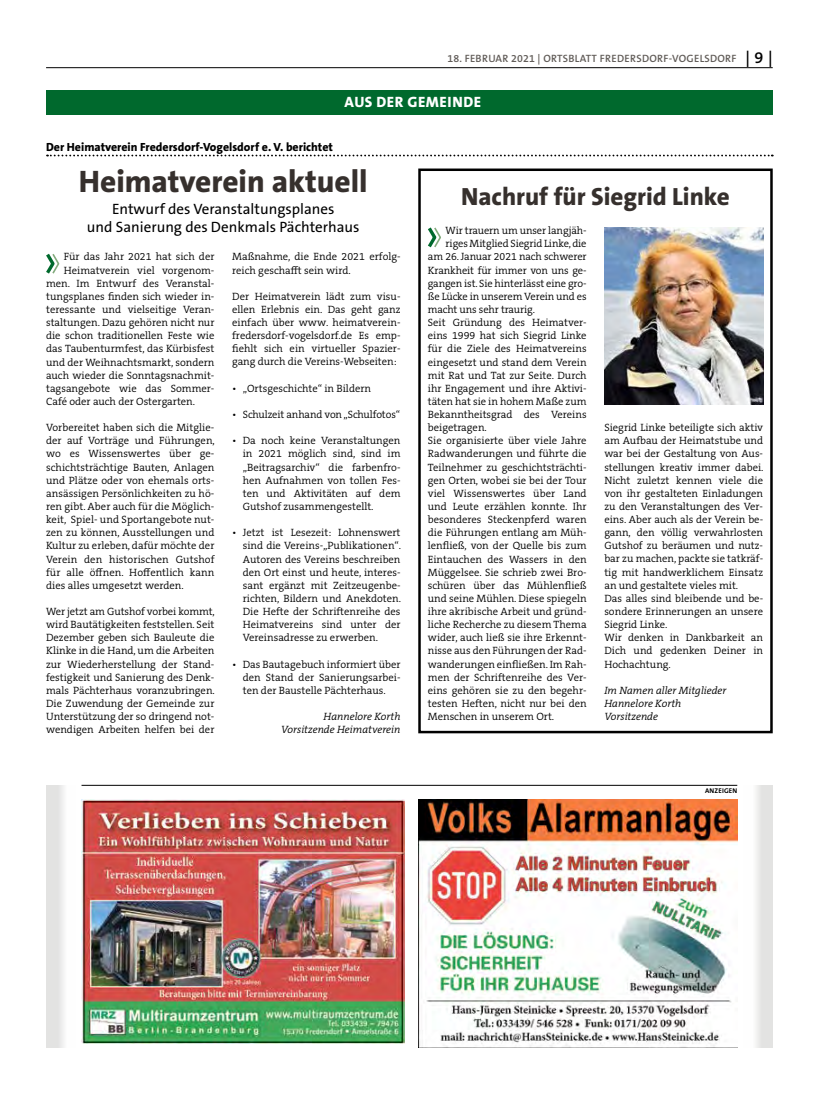
<style>
.page{position:relative;width:833px;height:1117px;background:#fff}
.page>*{position:absolute;margin:0;border:0;box-sizing:border-box;transform-origin:0 0}
.t1{font:800 31.25px "The Sans B W8";color:#36302d}
.t2{font:800 25px "The Sans B W8";color:#36302d}
.t3{font:15px/17.5px "The Sans B W5 Plain";color:#000;text-align:center}
.t4{font:800 15px "The Sans B W8";letter-spacing:.035em;color:#fff}
.t5{font:800 11.88px "The Sans B W8";color:#000}
.t6{font:300 10.62px/13.1px "The Serif B W4";color:#000;text-align:justify}
.t7{font:italic 300 10.62px/13.1px "The Serif B W4";color:#000;text-align:right}
.t8{font:600 10.62px "The Sans B W6";letter-spacing:.03em;color:#615c58}
.t9{font:700 6.88px "The Sans B W7";letter-spacing:.025em;color:#000}
.s1{font-size:16.25px;color:#000}
</style>
<div class="page">
<hr style="left:46px;top:67px;width:726px;height:1px;background:#000">
<div style="left:46px;top:90px;width:726px;height:24px;background:#00692d"></div>
<svg style="left:47px;top:154px;width:726px;height:2px"></svg>
<svg style="left:46px;top:253px;width:14px;height:21px"></svg>
<svg style="left:428px;top:227px;width:13px;height:21px"></svg>
<div style="left:418px;top:168px;width:354px;height:565px;border:2px solid #000"></div>
<img style="left:604px;top:227px;width:159px;height:178px">
<svg style="left:756px;top:785px;width:16px;height:261px;background:#e6e6e5"></svg>
<svg style="left:46px;top:785px;width:18px;height:261px;background:#e5e5e5"></svg>
<hr style="left:81px;top:784px;width:656px;height:1px;background:#000">
<img style="left:81px;top:799px;width:323px;height:243px">
<img style="left:418px;top:799px;width:319px;height:247px">
<p class="t8" style="left:447px;top:52px;width:327px">18. FEBRUAR 2021 | ORTSBLATT FREDERSDORF-VOGELSDORF <span class="s1">| 9 |</span></p>
<h3 class="t4" style="left:344px;top:92px;width:138px">AUS DER GEMEINDE</h3>
<p class="t5" style="left:46px;top:139px;width:288px">Der Heimatverein Fredersdorf-Vogelsdorf e. V. berichtet</p>
<h1 class="t1" style="left:79px;top:161px;width:290px">Heimatverein aktuell</h1>
<h3 class="t3" style="left:87px;top:201px;width:274px">Entwurf des Veranstaltungsplanes<br>und Sanierung des Denkmals Pächterhaus</h3>
<p class="t6" style="left:64px;top:250px;width:152px">Für das Jahr 2021 hat sich der</p>
<p class="t6" style="left:64px;top:263px;width:152px">Heimatverein viel vorgenom-</p>
<p class="t6" style="left:46px;top:276px;width:170px">men. Im Entwurf des Veranstal-</p>
<p class="t6" style="left:46px;top:290px;width:170px">tungsplanes finden sich wieder in-</p>
<p class="t6" style="left:46px;top:303px;width:170px">teressante und vielseitige Veran-</p>
<p class="t6" style="left:46px;top:316px;width:170px">staltungen. Dazu gehören nicht nur</p>
<p class="t6" style="left:46px;top:329px;width:170px">die schon traditionellen Feste wie</p>
<p class="t6" style="left:46px;top:342px;width:170px">das Taubenturmfest, das Kürbisfest</p>
<p class="t6" style="left:46px;top:355px;width:170px">und der Weihnachtsmarkt, sondern</p>
<p class="t6" style="left:46px;top:368px;width:170px">auch wieder die Sonntagsnachmit-</p>
<p class="t6" style="left:46px;top:381px;width:170px">tagsangebote wie das Sommer-</p>
<p class="t6" style="left:46px;top:395px;width:151px">Café oder auch der Ostergarten.</p>
<p class="t6" style="left:46px;top:421px;width:170px">Vorbereitet haben sich die Mitglie&shy;der auf Vorträge und Führungen, wo es Wissenswertes über ge&shy;schichtsträchtige Bauten, Anlagen und Plätze oder von ehemals orts&shy;ansässigen Persönlichkeiten zu hö&shy;ren gibt. Aber auch für die Möglich&shy;keit, Spiel- und Sportangebote nut&shy;zen zu können, Ausstellungen und Kultur zu erleben, dafür möchte der Verein den historischen Gutshof für alle öffnen. Hoffentlich kann dies alles umgesetzt werden.</p>
<p class="t6" style="left:46px;top:604px;width:170px">Wer jetzt am Gutshof vorbei kommt, wird Bautätigkeiten feststellen. Seit Dezember geben sich Bauleute die Klinke in die Hand, um die Arbeiten zur Wiederherstellung der Stand&shy;festigkeit und Sanierung des Denk&shy;mals Pächterhaus voranzubringen.<br>Die Zuwendung der Gemeinde zur Unterstützung der so dringend not&shy;wendigen Arbeiten helfen bei der</p>
<p class="t6" style="left:232px;top:250px;width:170px">Maßnahme, die Ende 2021 erfolg&shy;reich geschafft sein wird.</p>
<p class="t6" style="left:232px;top:289px;width:170px">Der Heimatverein lädt zum visu&shy;ellen Erlebnis ein. Das geht ganz einfach über www. heimatverein&shy;fredersdorf-vogelsdorf.de Es emp&shy;fiehlt sich ein virtueller Spazier&shy;gang durch die Vereins-Webseiten:</p>
<p class="t6" style="left:232px;top:381px;width:140px">• „Ortsgeschichte“ in Bildern</p>
<p class="t6" style="left:232px;top:408px;width:169px">• Schulzeit anhand von „Schulfotos“</p>
<p class="t6" style="left:243px;top:434px;width:159px;text-indent:-11px">• Da noch keine Veranstaltungen in 2021 möglich sind, sind im „Beitragsarchiv“ die farbenfro&shy;hen Aufnahmen von tollen Fes&shy;ten und Aktivitäten auf dem Gutshof zusammengestellt.</p>
<p class="t6" style="left:243px;top:526px;width:160px;text-indent:-11px">• Jetzt ist Lesezeit: Lohnenswert sind die Vereins-„Publikationen“.<br>Autoren des Vereins beschreiben den Ort einst und heute, interes&shy;sant ergänzt mit Zeitzeugenbe&shy;richten, Bildern und Anekdoten.<br>Die Hefte der Schriftenreihe des Heimatvereins sind unter der Vereinsadresse zu erwerben.</p>
<p class="t6" style="left:243px;top:657px;width:159px;text-indent:-11px">• Das Bautagebuch informiert über den Stand der Sanierungsarbei&shy;ten der Baustelle Pächterhaus.</p>
<p class="t7" style="left:281px;top:710px;width:121px">Hannelore Korth<br>Vorsitzende Heimatverein</p>
<h2 class="t2" style="left:461px;top:181px;width:270px">Nachruf für Siegrid Linke</h2>
<p class="t6" style="left:445px;top:224px;width:142px">Wir trauern um unser langjäh-</p>
<p class="t6" style="left:445px;top:237px;width:142px">riges Mitglied Siegrid Linke, die</p>
<p class="t6" style="left:428px;top:250px;width:160px">am 26. Januar 2021 nach schwerer</p>
<p class="t6" style="left:428px;top:263px;width:160px">Krankheit für immer von uns ge-</p>
<p class="t6" style="left:428px;top:276px;width:160px">gangen ist. Sie hinterlässt eine gro-</p>
<p class="t6" style="left:428px;top:290px;width:160px">ße Lücke in unserem Verein und es</p>
<p class="t6" style="left:428px;top:303px;width:109px">macht uns sehr traurig.</p>
<p class="t6" style="left:428px;top:316px;width:160px">Seit Gründung des Heimatver-</p>
<p class="t6" style="left:428px;top:329px;width:160px">eins 1999 hat sich Siegrid Linke</p>
<p class="t6" style="left:428px;top:342px;width:160px">für die Ziele des Heimatvereins</p>
<p class="t6" style="left:428px;top:355px;width:160px">eingesetzt und stand dem Verein</p>
<p class="t6" style="left:428px;top:368px;width:160px">mit Rat und Tat zur Seite. Durch</p>
<p class="t6" style="left:428px;top:381px;width:160px">ihr Engagement und ihre Aktivi-</p>
<p class="t6" style="left:428px;top:395px;width:160px">täten hat sie in hohem Maße zum</p>
<p class="t6" style="left:428px;top:408px;width:160px">Bekanntheitsgrad des Vereins</p>
<p class="t6" style="left:428px;top:421px;width:61px">beigetragen.</p>
<p class="t6" style="left:428px;top:434px;width:160px">Sie organisierte über viele Jahre</p>
<p class="t6" style="left:428px;top:447px;width:160px">Radwanderungen und führte die</p>
<p class="t6" style="left:428px;top:460px;width:160px">Teilnehmer zu geschichtsträchti-</p>
<p class="t6" style="left:428px;top:473px;width:160px">gen Orten, wobei sie bei der Tour</p>
<p class="t6" style="left:428px;top:486px;width:160px">viel Wissenswertes über Land</p>
<p class="t6" style="left:428px;top:499px;width:160px">und Leute erzählen konnte. Ihr</p>
<p class="t6" style="left:428px;top:513px;width:160px">besonderes Steckenpferd waren</p>
<p class="t6" style="left:428px;top:526px;width:160px">die Führungen entlang am Müh-</p>
<p class="t6" style="left:428px;top:539px;width:160px">lenfließ, von der Quelle bis zum</p>
<p class="t6" style="left:428px;top:552px;width:160px">Eintauchen des Wassers in den</p>
<p class="t6" style="left:428px;top:565px;width:160px">Müggelsee. Sie schrieb zwei Bro-</p>
<p class="t6" style="left:428px;top:578px;width:160px">schüren über das Mühlenfließ</p>
<p class="t6" style="left:428px;top:591px;width:160px">und seine Mühlen. Diese spiegeln</p>
<p class="t6" style="left:428px;top:604px;width:160px">ihre akribische Arbeit und gründ-</p>
<p class="t6" style="left:428px;top:618px;width:160px">liche Recherche zu diesem Thema</p>
<p class="t6" style="left:428px;top:631px;width:160px">wider, auch ließ sie ihre Erkennt-</p>
<p class="t6" style="left:428px;top:644px;width:160px">nisse aus den Führungen der Rad-</p>
<p class="t6" style="left:428px;top:657px;width:160px">wanderungen einfließen. Im Rah-</p>
<p class="t6" style="left:428px;top:670px;width:160px">men der Schriftenreihe des Ver-</p>
<p class="t6" style="left:428px;top:683px;width:160px">eins gehören sie zu den begehr-</p>
<p class="t6" style="left:428px;top:696px;width:160px">testen Heften, nicht nur bei den</p>
<p class="t6" style="left:428px;top:709px;width:128px">Menschen in unserem Ort.</p>
<p class="t6" style="left:604px;top:421px;width:161px;text-align:left">Siegrid Linke beteiligte sich aktiv am Aufbau der Heimatstube und war bei der Gestaltung von Aus&shy;stellungen kreativ immer dabei.<br>Nicht zuletzt kennen viele die von ihr gestalteten Einladungen zu den Veranstaltungen des Ver&shy;eins. Aber auch als der Verein be&shy;gann, den völlig verwahrlosten<br>Gutshof zu beräumen und nutz&shy;bar zu machen, packte sie tatkräf&shy;tig mit handwerklichem Einsatz an und gestaltete vieles mit.<br>Das alles sind bleibende und be&shy;sondere Erinnerungen an unsere<br>Siegrid Linke.<br>Wir denken in Dankbarkeit an<br>Dich und gedenken Deiner in<br>Hochachtung.</p>
<p class="t7" style="left:604px;top:683px;width:124px;text-align:left">Im Namen aller Mitglieder<br>Hannelore Korth<br>Vorsitzende</p>
<p class="t9" style="left:705px;top:785px;width:34px">ANZEIGEN</p>
</div>
